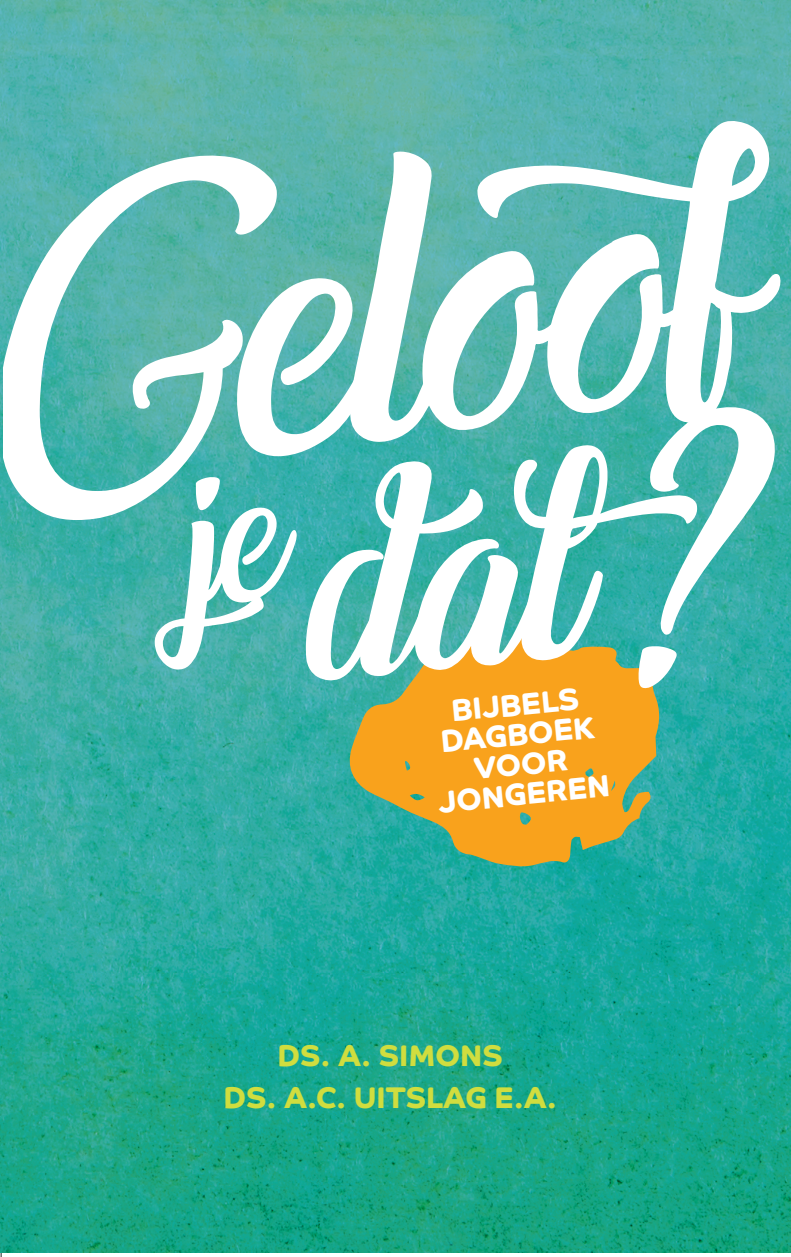
<style>
.page{position:relative;width:791px;height:1257px;background:#fff}
.page>*{position:absolute;margin:0;border:0;box-sizing:border-box;transform-origin:0 0}
.t1{font:513.6px "Champion Shipmate Italic";color:#fff}
.t2{font:700 30.8px "Co Headline Corp";color:#fff}
.t3{font:700 30px "Co Headline Corp";color:#d0dd3f}
</style>
<div class="page">
<hr style="left:1px;top:0;width:1px;height:1257px;background:#231f20">
<img style="left:0;top:0;width:789px;height:1252px">
<img style="left:0;top:0;width:3px;height:486px">
<svg style="left:346px;top:683px;width:314px;height:185px;fill:#f9a21c"></svg>
<svg style="left:288px;top:434px;width:341px;height:249px"></svg>
<svg style="left:120px;top:471px;width:189px;height:204px"></svg>
<svg style="left:629px;top:397px;width:149px;height:301px"></svg>
<p class="t1" style="left:-75px;top:108px;width:808px;rotate:-8deg">Geloof</p>
<p class="t2" style="left:450px;top:693px;width:130px;rotate:-5deg">BIJBELS</p>
<p class="t2" style="left:439px;top:723px;width:156px;rotate:-5deg">DAGBOEK</p>
<p class="t2" style="left:472px;top:751px;width:95px;rotate:-5deg">VOOR</p>
<p class="t2" style="left:436px;top:784px;width:174px;rotate:-5deg">JONGEREN</p>
<p class="t3" style="left:277px;top:1038px;width:227px">DS. A. SIMONS</p>
<p class="t3" style="left:223px;top:1080px;width:335px">DS. A.C. UITSLAG E.A.</p>
</div>
